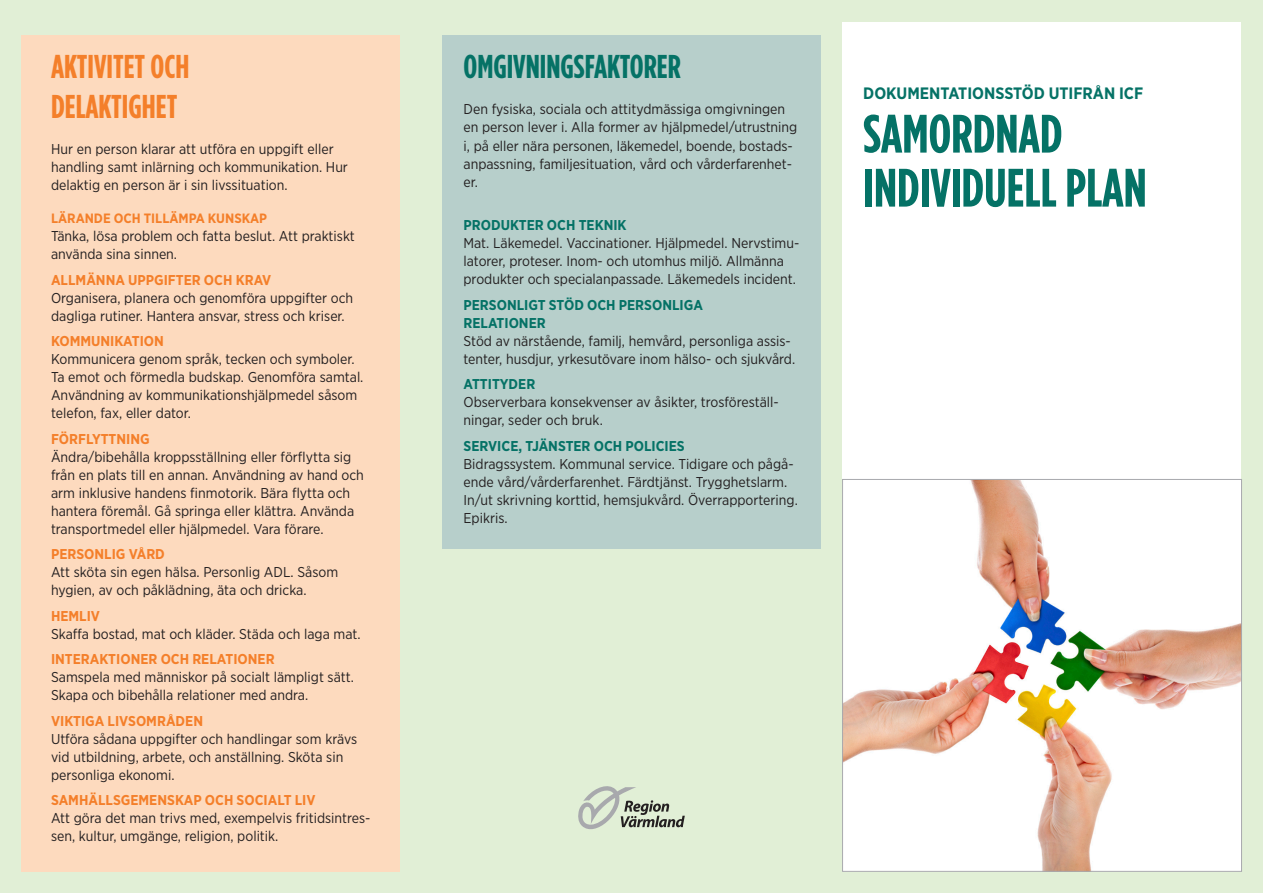
<style>
.page{position:relative;width:1263px;height:893px;background:#e1efd6}
.page>*{position:absolute;margin:0;border:0;box-sizing:border-box;transform-origin:0 0}
.t1{font:700 54px "Gotham Condensed";color:#057266}
.t2{font:700 33px "Gotham Condensed";color:#f47f2a}
.t3{font:700 33px "Gotham Condensed";color:#057266}
.t4{font:700 16.5px "Gotham Narrow";color:#057266}
.t5{font:14.25px/18px "Gotham Narrow";color:#231f20}
.t6{font:700 14.25px "Gotham Narrow";color:#f47f2a}
.t7{font:700 14.25px "Gotham Narrow";color:#057266}
.t8{font:700 13.5px "Gotham Narrow";color:#f47f2a}
</style>
<div class="page">
<div style="left:21px;top:35px;width:379px;height:836px;background:#fddabe"></div>
<div style="left:842px;top:22px;width:399px;height:849px;background:#fff"></div>
<svg style="left:578px;top:786px;width:107px;height:43px;background:#bfc9b8"></svg>
<div style="left:442px;top:35px;width:379px;height:514px;background:#b7cfcb"></div>
<img style="left:844px;top:481px;width:396px;height:389px">
<div style="left:842px;top:479px;width:400px;height:393px;border:1px solid #a8a9ad"></div>
<p class="t2" style="left:51px;top:48px;width:140px">AKTIVITET OCH</p>
<p class="t2" style="left:51px;top:87px;width:128px">DELAKTIGHET</p>
<p class="t5" style="left:51px;top:140px;width:298px">Hur en person klarar att utföra en uppgift eller handling samt inlärning och kommunikation. Hur delaktig en person är i sin livssituation.</p>
<p class="t8" style="left:51px;top:210px;width:218px">LÄRANDE OCH TILLÄMPA KUNSKAP</p>
<p class="t5" style="left:51px;top:227px;width:305px">Tänka, lösa problem och fatta beslut. Att praktiskt använda sina sinnen.</p>
<p class="t6" style="left:51px;top:270px;width:222px">ALLMÄNNA UPPGIFTER OCH KRAV</p>
<p class="t5" style="left:51px;top:288px;width:304px">Organisera, planera och genomföra uppgifter och dagliga rutiner. Hantera ansvar, stress och kriser.</p>
<p class="t6" style="left:51px;top:332px;width:114px">KOMMUNIKATION</p>
<p class="t5" style="left:51px;top:350px;width:314px">Kommunicera genom språk, tecken och symboler.<br>Ta emot och förmedla budskap. Genomföra samtal.<br>Användning av kommunikationshjälpmedel såsom telefon, fax, eller dator.</p>
<p class="t6" style="left:51px;top:429px;width:100px">FÖRFLYTTNING</p>
<p class="t5" style="left:51px;top:447px;width:314px">Ändra/bibehålla kroppsställning eller förflytta sig från en plats till en annan. Användning av hand och arm inklusive handens finmotorik. Bära flytta och hantera föremål. Gå springa eller klättra. Använda transportmedel eller hjälpmedel. Vara förare.</p>
<p class="t6" style="left:51px;top:545px;width:115px">PERSONLIG VÅRD</p>
<p class="t5" style="left:51px;top:563px;width:289px">Att sköta sin egen hälsa. Personlig ADL. Såsom hygien, av och påklädning, äta och dricka.</p>
<p class="t6" style="left:51px;top:606px;width:51px">HEMLIV</p>
<p class="t5" style="left:51px;top:624px;width:311px">Skaffa bostad, mat och kläder. Städa och laga mat.</p>
<p class="t6" style="left:51px;top:650px;width:225px">INTERAKTIONER OCH RELATIONER</p>
<p class="t5" style="left:51px;top:668px;width:304px">Samspela med människor på socialt lämpligt sätt.<br>Skapa och bibehålla relationer med andra.</p>
<p class="t6" style="left:51px;top:711px;width:154px">VIKTIGA LIVSOMRÅDEN</p>
<p class="t5" style="left:51px;top:729px;width:308px">Utföra sådana uppgifter och handlingar som krävs vid utbildning, arbete, och anställning. Sköta sin personliga ekonomi.</p>
<p class="t6" style="left:51px;top:791px;width:266px">SAMHÄLLSGEMENSKAP OCH SOCIALT LIV</p>
<p class="t5" style="left:51px;top:809px;width:321px">Att göra det man trivs med, exempelvis fritidsintres&shy;sen, kultur, umgänge, religion, politik.</p>
<p class="t3" style="left:463px;top:48px;width:219px">OMGIVNINGSFAKTORER</p>
<p class="t5" style="left:463px;top:100px;width:335px">Den fysiska, sociala och attitydmässiga omgivningen en person lever i. Alla former av hjälpmedel/utrustning i, på eller nära personen, läkemedel, boende, bostads&shy;anpassning, familjesituation, vård och vårderfarenhet&shy;er.</p>
<p class="t7" style="left:463px;top:216px;width:165px">PRODUKTER OCH TEKNIK</p>
<p class="t5" style="left:463px;top:234px;width:337px">Mat. Läkemedel. Vaccinationer. Hjälpmedel. Nervstimu&shy;latorer, proteser. Inom- och utomhus miljö. Allmänna produkter och specialanpassade. Läkemedels incident.</p>
<p class="t7" style="left:463px;top:295px;width:241px">PERSONLIGT STÖD OCH PERSONLIGA</p>
<p class="t7" style="left:463px;top:313px;width:84px">RELATIONER</p>
<p class="t5" style="left:463px;top:331px;width:333px">Stöd av närstående, familj, hemvård, personliga assis&shy;tenter, husdjur, yrkesutövare inom hälso- och sjukvård.</p>
<p class="t7" style="left:463px;top:375px;width:73px">ATTITYDER</p>
<p class="t5" style="left:463px;top:393px;width:317px">Observerbara konsekvenser av åsikter, trosföreställ&shy;ningar, seder och bruk.</p>
<p class="t7" style="left:463px;top:436px;width:223px">SERVICE, TJÄNSTER OCH POLICIES</p>
<p class="t5" style="left:463px;top:454px;width:336px">Bidragssystem. Kommunal service. Tidigare och pågå&shy;ende vård/vårderfarenhet. Färdtjänst. Trygghetslarm.<br>In/ut skrivning korttid, hemsjukvård. Överrapportering.<br>Epikris.</p>
<p class="t4" style="left:863px;top:82px;width:281px">DOKUMENTATIONSSTÖD UTIFRÅN ICF</p>
<p class="t1" style="left:863px;top:102px;width:201px">SAMORDNAD</p>
<p class="t1" style="left:863px;top:156px;width:285px">INDIVIDUELL PLAN</p>
</div>
